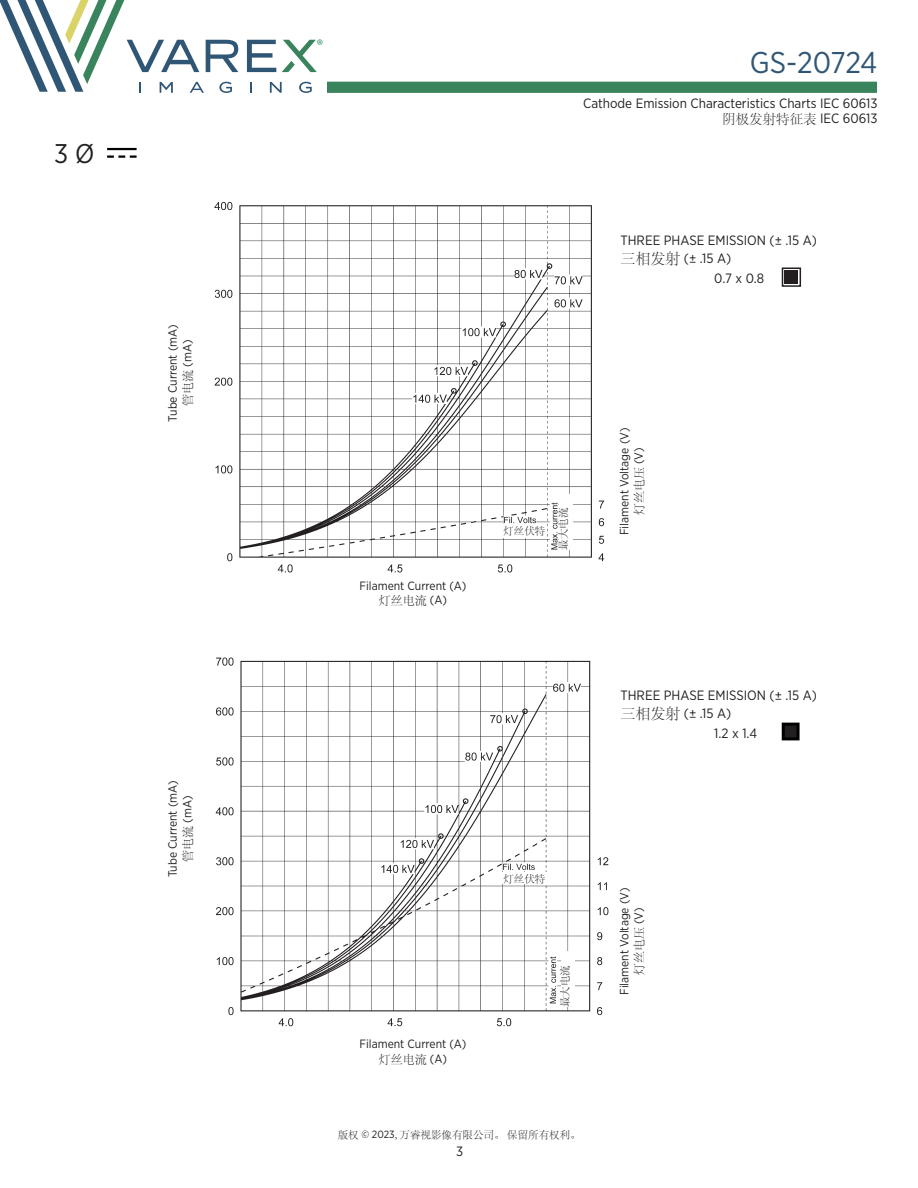
<style>
.page{position:relative;width:918px;height:1188px;background:#fff}
.page>*{position:absolute;margin:0;border:0;box-sizing:border-box;transform-origin:0 0}
.t1{font:30px "Gotham Narrow";letter-spacing:-.015em;color:#305676}
.t2{font:27px "Gotham Narrow";color:#231f20}
.t3{font:13.5px "Gotham Narrow";color:#231f20}
.t4{font:12.3px "Neutraface Text Book Alt";color:#0a8348}
.t5{font:12px "Gotham Narrow";color:#231f20}
.t6{font:12px "ST Song";color:#231f20}
.t7{font:10.5px "ST Song";color:#231f20}
.s1{font-family:"ST Song"}
.s2{font-family:"ST Song";font-size:15px}
.s3{font-family:"Gotham Narrow"}
</style>
<div class="page">
<div style="left:327px;top:82px;width:550px;height:11px;background:#39835d"></div>
<svg style="left:0;top:0;width:317px;height:93px"></svg>
<hr style="left:107px;top:148px;width:30px;height:2px;background:#000">
<svg style="left:107px;top:155px;width:30px;height:3px"></svg>
<div style="left:785px;top:270px;width:13px;height:14px;background:#231f20"></div>
<div style="left:782px;top:267px;width:19px;height:20px;border:2px solid #231f20"></div>
<div style="left:783px;top:724px;width:15px;height:15px;background:#231f20"></div>
<div style="left:782px;top:723px;width:18px;height:17px;border:3px solid #000"></div>
<img style="left:214px;top:202px;width:391px;height:371px">
<img style="left:215px;top:657px;width:394px;height:370px">
<div style="left:502px;top:524px;width:44px;height:14px;background:#fff"></div>
<div style="left:502px;top:872px;width:44px;height:12px;background:#fff"></div>
<div style="left:560px;top:494px;width:13px;height:56px;background:#fff"></div>
<div style="left:561px;top:951px;width:13px;height:56px;background:#fff"></div>
<p class="t2" style="left:54px;top:137px;width:42px">3 Ø</p>
<p class="t5" style="left:165px;top:422px;width:99px;rotate:-90deg">Tube Current (mA)</p>
<p class="t5" style="left:180px;top:406px;width:68px;rotate:-90deg"><span class="s1">管电流</span> (mA)</p>
<p class="t5" style="left:165px;top:877px;width:99px;rotate:-90deg">Tube Current (mA)</p>
<p class="t5" style="left:180px;top:862px;width:68px;rotate:-90deg"><span class="s1">管电流</span> (mA)</p>
<p class="t4" style="left:317px;top:36px;width:8px">®</p>
<h1 class="t1" style="left:750px;top:44px;width:129px">GS-20724</h1>
<p class="t3" style="left:583px;top:95px;width:296px">Cathode Emission Characteristics Charts IEC 60613</p>
<p class="t3" style="left:722px;top:110px;width:157px"><span class="s1">阴极发射特征表</span> IEC 60613</p>
<p class="t3" style="left:620px;top:232px;width:198px">THREE PHASE EMISSION (± .15 A)</p>
<p class="t3" style="left:620px;top:250px;width:112px"><span class="s2">三相发射</span> (± .15 A)</p>
<p class="t3" style="left:714px;top:270px;width:51px">0.7 x 0.8</p>
<p class="t5" style="left:360px;top:578px;width:108px">Filament Current (A)</p>
<p class="t6" style="left:379px;top:592px;width:70px">灯丝电流 <span class="s3">(A)</span></p>
<p class="t7" style="left:503px;top:524px;width:43px">灯丝伏特</p>
<p class="t7" style="left:556px;top:550px;width:43px;rotate:-90deg">最大电流</p>
<p class="t5" style="left:617px;top:535px;width:109px;rotate:-90deg">Filament Voltage (V)</p>
<p class="t6" style="left:631px;top:515px;width:69px;rotate:-90deg">灯丝电压 <span class="s3">(V)</span></p>
<p class="t3" style="left:620px;top:687px;width:198px">THREE PHASE EMISSION (± .15 A)</p>
<p class="t3" style="left:620px;top:705px;width:112px"><span class="s2">三相发射</span> (± .15 A)</p>
<p class="t3" style="left:714px;top:724px;width:45px">1.2 x 1.4</p>
<p class="t5" style="left:360px;top:1037px;width:108px">Filament Current (A)</p>
<p class="t6" style="left:379px;top:1051px;width:70px">灯丝电流 <span class="s3">(A)</span></p>
<p class="t7" style="left:503px;top:871px;width:43px">灯丝伏特</p>
<p class="t7" style="left:558px;top:1007px;width:44px;rotate:-90deg">最大电流</p>
<p class="t7" style="left:338px;top:1127px;width:244px">版权 <span class="s3">© 2023</span>, 万睿视影像有限公司。 保留所有权利。</p>
<p class="t3" style="left:456px;top:1142px;width:9px">3</p>
<p class="t5" style="left:617px;top:995px;width:109px;rotate:-90deg">Filament Voltage (V)</p>
<p class="t6" style="left:631px;top:975px;width:69px;rotate:-90deg">灯丝电压 <span class="s3">(V)</span></p>
</div>
